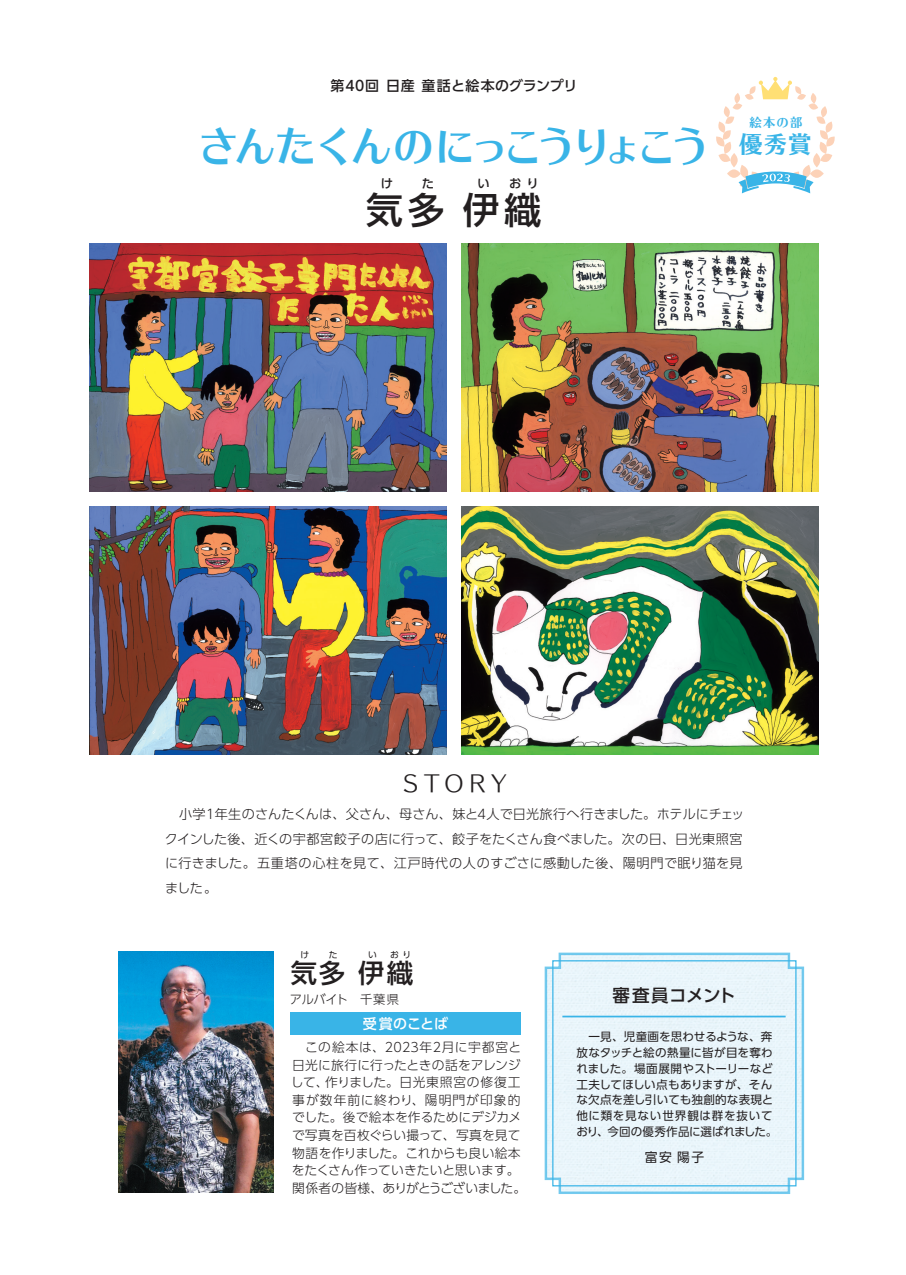
<style>
.page{position:relative;width:906px;height:1275px;background:#fff}
.page>*{position:absolute;margin:0;border:0;box-sizing:border-box;transform-origin:0 0}
.t1{font:42px "UD Typos 515 Std";letter-spacing:-.125em;color:#39b4e7}
.t2{font:500 36.75px "UD Shin Go Pro";color:#231f20}
.t3{font:500 26.25px "UD Shin Go Pro";color:#231f20}
.t4{font:23.28px "UD Typos 515 Std";color:#39b4e7}
.t5{font:22.75px "UD Typos 58 Std";letter-spacing:.235em;color:#231f20}
.t6{font:500 17.5px "UD Shin Go Pro";color:#231f20}
.t7{font:500 14px "UD Shin Go Pro";letter-spacing:.025em;color:#231f20}
.t8{font:500 14px "UD Shin Go Pro";color:#fff}
.t9{font:300 13.12px/24.5px "UD Shin Go Pro";letter-spacing:.035em;color:#231f20;text-align:justify}
.t10{font:300 12.78px/17.5px "UD Shin Go Pro";letter-spacing:.01em;color:#231f20}
.t11{font:12.78px "UD Shin Go Pro";color:#231f20}
.t12{font:300 12.25px "UD Shin Go Pro";letter-spacing:-.035em;color:#231f20}
.t13{font:500 12.25px "UD Shin Go Pro";color:#231f20}
.t14{font:12.25px "UD Typos 515 Std";color:#39b4e7}
.t15{font:11.55px/15.8px "UD Shin Go Pro";letter-spacing:.015em;color:#231f20}
.t16{font:8.75px "UD Shin Go Pro";color:#231f20}
</style>
<div class="page">
<img style="left:90px;top:244px;width:357px;height:248px">
<img style="left:119px;top:951px;width:155px;height:241px">
<img style="left:461px;top:244px;width:357px;height:248px">
<img style="left:90px;top:506px;width:357px;height:248px">
<img style="left:461px;top:506px;width:357px;height:248px">
<svg style="left:716px;top:77px;width:119px;height:116px"></svg>
<div style="left:290px;top:1011px;width:231px;height:23px;background:#39b4e7"></div>
<div style="left:545px;top:952px;width:259px;height:242px;background:#e9f5fb"></div>
<div style="left:552px;top:960px;width:244px;height:226px;border:1px solid #39b4e7"></div>
<hr style="left:562px;top:1015px;width:224px;height:2px;background:#39b4e7">
<p class="t7" style="left:331px;top:74px;width:248px">第40回 日産 童話と絵本のグランプリ</p>
<h1 class="t1" style="left:198px;top:111px;width:515px">さんたくんのにっこうりょこう</h1>
<p class="t13" style="left:381px;top:174px;width:14px">け</p>
<p class="t13" style="left:422px;top:174px;width:14px">た</p>
<h2 class="t2" style="left:366px;top:180px;width:80px">気多</h2>
<p class="t13" style="left:477px;top:174px;width:14px">い</p>
<p class="t13" style="left:509px;top:174px;width:31px">おり</p>
<h2 class="t2" style="left:463px;top:180px;width:80px">伊織</h2>
<p class="t14" style="left:749px;top:112px;width:54px">絵本の部</p>
<h3 class="t4" style="left:739px;top:124px;width:74px">優秀賞</h3>
<h3 class="t5" style="left:403px;top:764px;width:105px">STORY</h3>
<p class="t9" style="left:165px;top:801px;width:581px">　小学１年生のさんたくんは、父さん、母さん、妹と４人で日光旅行へ行きました。ホテルにチェックインした後、近くの宇都宮餃子の店に行って、餃子をたくさん食べました。次の日、日光東照宮に行きました。五重塔の心柱を見て、江戸時代の人のすごさに感動した後、陽明門で眠り猫を見ました。</p>
<p class="t16" style="left:301px;top:947px;width:10px">け</p>
<p class="t16" style="left:329px;top:947px;width:10px">た</p>
<p class="t16" style="left:368px;top:947px;width:10px">い</p>
<p class="t16" style="left:390px;top:947px;width:23px">おり</p>
<p class="t12" style="left:290px;top:989px;width:111px">アルバイト　千葉県</p>
<p class="t10" style="left:291px;top:1038px;width:237px">　この絵本は、2023年2月に宇都宮と日光に旅行に行ったときの話をアレンジして、作りました。日光東照宮の修復工事が数年前に終わり、陽明門が印象的でした。後で絵本を作るためにデジカメで写真を百枚ぐらい撮って、写真を見て物語を作りました。これからも良い絵本をたくさん作っていきたいと思います。関係者の皆様、ありがとうございました。</p>
<h3 class="t3" style="left:291px;top:952px;width:56px">気多</h3>
<h3 class="t3" style="left:358px;top:952px;width:56px">伊織</h3>
<p class="t8" style="left:363px;top:1011px;width:87px">受賞のことば</p>
<h3 class="t6" style="left:613px;top:981px;width:124px">審査員コメント</h3>
<p class="t15" style="left:576px;top:1028px;width:202px">　一見、児童画を思わせるような、奔放なタッチと絵の熱量に皆が目を奪われました。場面展開やストーリーなど工夫してほしい点もありますが、そんな欠点を差し引いても独創的な表現と他に類を見ない世界観は群を抜いており、今回の優秀作品に選ばれました。</p>
<p class="t11" style="left:645px;top:1146px;width:61px">富安 陽子</p>
</div>
